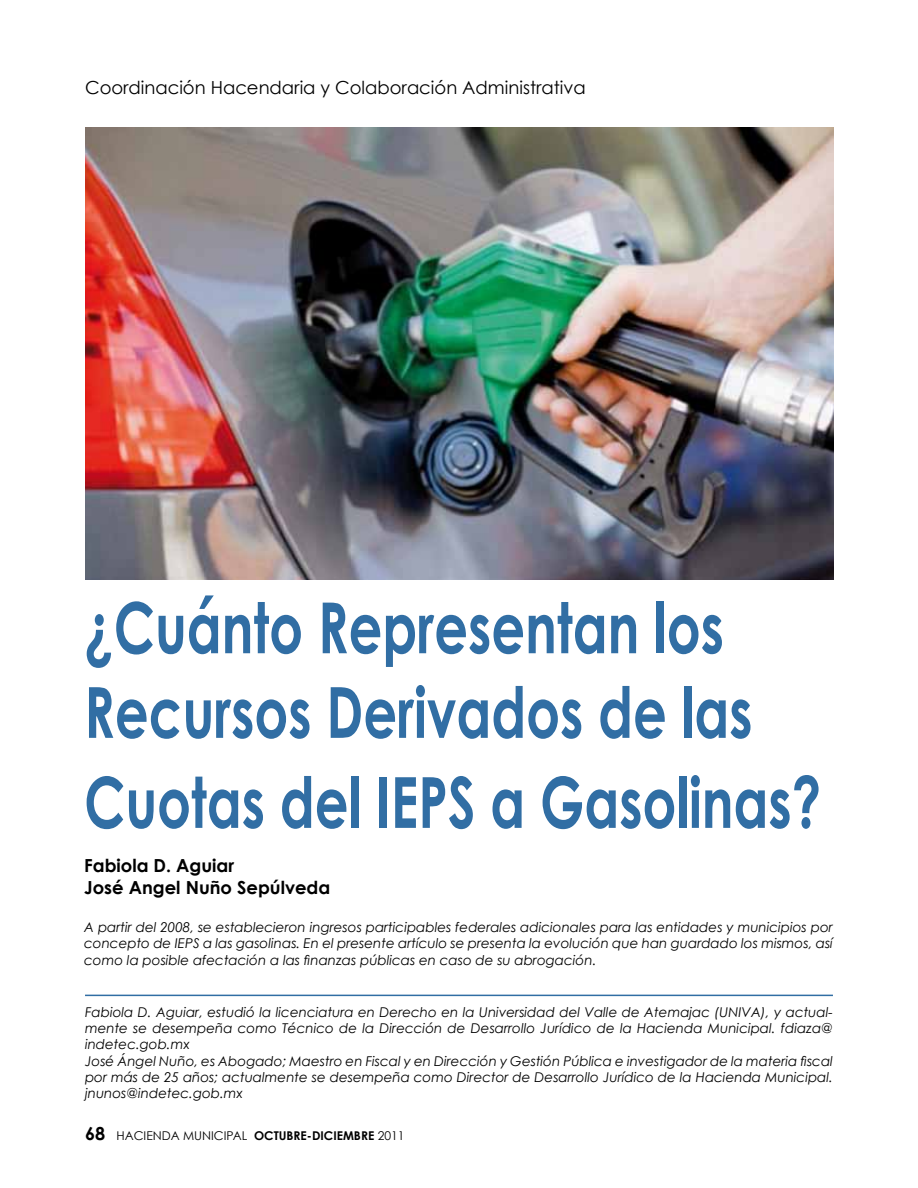
<style>
.page{position:relative;width:918px;height:1188px;background:#fff}
.page>*{position:absolute;margin:0;border:0;box-sizing:border-box;transform-origin:0 0}
.t1{font:700 70.5px/87.3px "Century Gothic";color:#316ea4;scale:.75 1}
.t2{font:18px "Century Gothic";color:#000}
.t3{font:700 18px/21.6px "Century Gothic";color:#000}
.t4{font:italic 13.5px/16.2px "Century Gothic";color:#000}
.t5{font:12.15px "Century Gothic";color:#000}
.s1{font-weight:700;font-size:18px}
.s2{font-weight:700}
</style>
<div class="page">
<img style="left:85px;top:128px;width:748px;height:452px">
<hr style="left:85px;top:995px;width:748px;height:1px;background:#316ea4">
<h2 class="t2" style="left:85px;top:76px;width:502px">Coordinación Hacendaria y Colaboración Administrativa</h2>
<h1 class="t1" style="left:84px;top:582px;width:984px">¿Cuánto Representan los<br>Recursos Derivados de las<br>Cuotas del IEPS a Gasolinas?</h1>
<h2 class="t3" style="left:84px;top:854px;width:248px">Fabiola D. Aguiar<br>José Angel Nuño Sepúlveda</h2>
<p class="t4" style="left:84px;top:919px;width:750px;text-align:justify">A partir del 2008, se establecieron ingresos participables federales adicionales para las entidades y municipios por concepto de IEPS a las gasolinas. En el presente artículo se presenta la evolución que han guardado los mismos, así como la posible afectación a las finanzas públicas en caso de su abrogación.</p>
<p class="t4" style="left:85px;top:1004px;width:749px">Fabiola D. Aguiar, estudió la licenciatura en Derecho en la Universidad del Valle de Atemajac (UNIVA), y actual&shy;mente se desempeña como Técnico de la Dirección de Desarrollo Jurídico de la Hacienda Municipal. fdiaza@ indetec.gob.mx<br>José Ángel Nuño, es Abogado; Maestro en Fiscal y en Dirección y Gestión Pública e investigador de la materia fiscal por más de 25 años; actualmente se desempeña como Director de Desarrollo Jurídico de la Hacienda Municipal. jnunos@indetec.gob.mx</p>
<p class="t5" style="left:85px;top:1128px;width:321px"><span class="s1">68</span> HACIENDA MUNICIPAL <span class="s2">OCTUBRE-DICIEMBRE</span> 2011</p>
</div>
